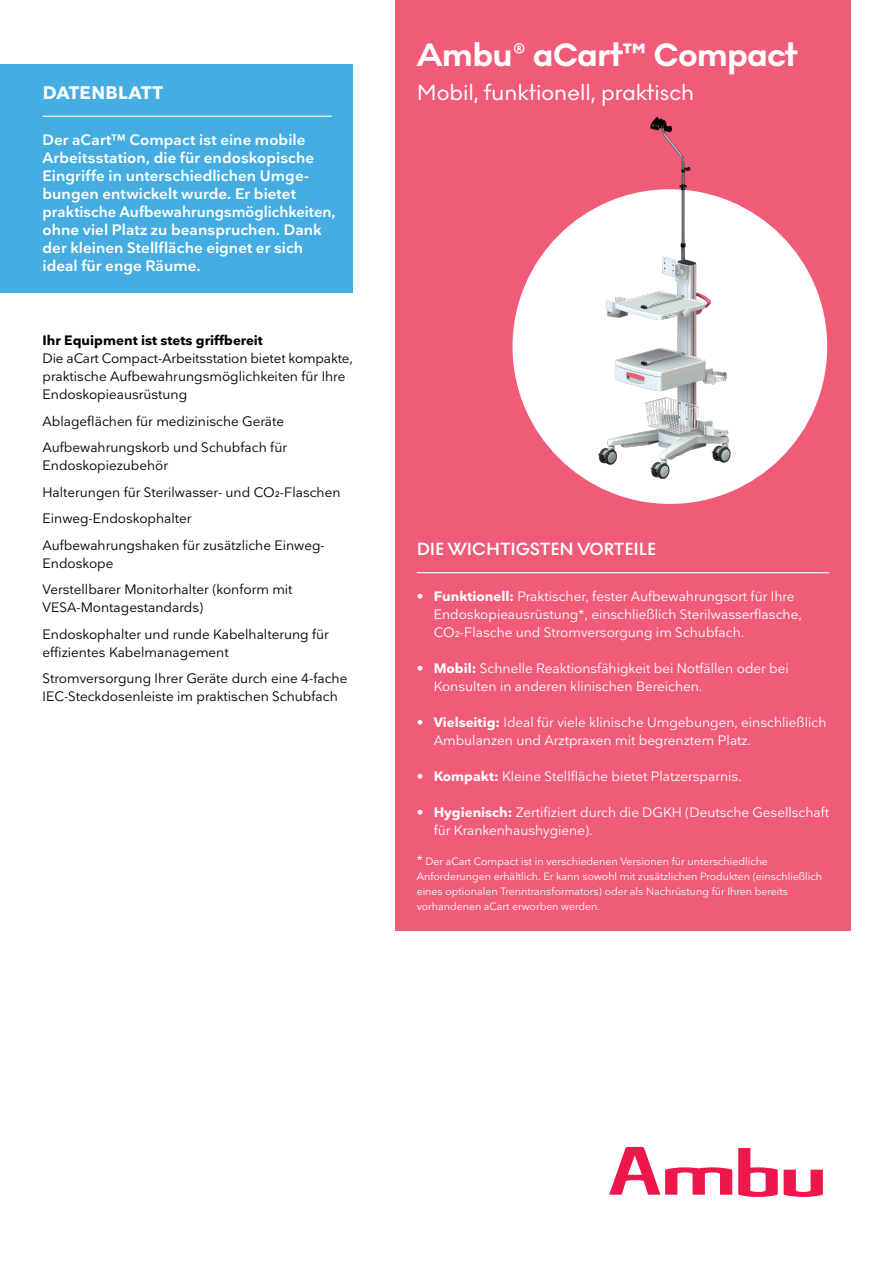
<style>
.page{position:relative;width:893px;height:1263px;background:#fff}
.page>*{position:absolute;margin:0;border:0;box-sizing:border-box;transform-origin:0 0}
.t1{font:700 33px "Noir No 1";letter-spacing:-.01em;color:#fff}
.t2{font:22.5px "Noir No 1";color:#fff}
.t3{font:600 18px "Noir No 1";color:#fff}
.t4{font:700 18px "Nationale";letter-spacing:.015em;color:#fff}
.t5{font:600 15px/18px "Nationale";letter-spacing:.005em;color:#fff}
.t6{font:13.5px/26.5px "Nationale";color:#000}
.t7{font:13.5px/18px "Nationale";color:#fff}
.t8{font:700 13.5px "Nationale";color:#000}
.t9{font:10.5px/15px "Nationale";color:#fff}
.s1{font-weight:700}
.s2{font-size:13.5px}
</style>
<div class="page">
<div style="left:395px;top:0;width:455px;height:931px;background:#f05b78"></div>
<hr style="left:417px;top:572px;width:412px;height:1px;background:#fff">
<div style="left:0;top:64px;width:353px;height:228px;background:#45ade2"></div>
<hr style="left:43px;top:116px;width:289px;height:1px;background:#fff">
<div style="left:512px;top:189px;width:315px;height:315px;background:#fff;border-radius:50%"></div>
<svg style="left:784px;top:1169px;width:39px;height:28px"></svg>
<svg style="left:738px;top:1148px;width:40px;height:49px"></svg>
<svg style="left:609px;top:1147px;width:123px;height:48px"></svg>
<img style="left:591px;top:117px;width:142px;height:362px">
<h3 class="t4" style="left:43px;top:81px;width:122px">DATENBLATT</h3>
<p class="t5" style="left:43px;top:131px;width:295px">Der aCart™ Compact ist eine mobile Arbeitsstation, die für endoskopische Eingriffe in unterschiedlichen Umge&shy;bungen entwickelt wurde. Er bietet praktische Aufbewahrungsmöglichkeiten, ohne viel Platz zu beanspruchen. Dank der kleinen Stellfläche eignet er sich ideal für enge Räume.</p>
<p class="t8" style="left:43px;top:332px;width:222px">Ihr Equipment ist stets griffbereit</p>
<p class="t6" style="left:43px;top:349px;width:312px;line-height:18px">Die aCart Compact-Arbeitsstation bietet kompakte, praktische Aufbewahrungsmöglichkeiten für Ihre<br>Endoskopieausrüstung</p>
<p class="t6" style="left:43px;top:407px;width:246px">Ablageflächen für medizinische Geräte<br>Aufbewahrungskorb und Schubfach für</p>
<p class="t6" style="left:43px;top:452px;width:299px">Endoskopiezubehör<br>Halterungen für Sterilwasser- und CO₂-Flaschen Einweg-Endoskophalter<br>Aufbewahrungshaken für zusätzliche Einweg-</p>
<p class="t6" style="left:43px;top:549px;width:252px">Endoskope<br>Verstellbarer Monitorhalter (konform mit</p>
<p class="t6" style="left:43px;top:594px;width:288px">VESA-Montagestandards)<br>Endoskophalter und runde Kabelhalterung für</p>
<p class="t6" style="left:43px;top:638px;width:306px">effizientes Kabelmanagement<br>Stromversorgung Ihrer Geräte durch eine 4-fache</p>
<p class="t6" style="left:43px;top:683px;width:297px">IEC-Steckdosenleiste im praktischen Schubfach</p>
<h1 class="t1" style="left:417px;top:30px;width:382px">Ambu® aCart™ Compact</h1>
<h2 class="t2" style="left:417px;top:75px;width:279px">Mobil, funktionell, praktisch</h2>
<h3 class="t3" style="left:417px;top:536px;width:241px">DIE WICHTIGSTEN VORTEILE</h3>
<p class="t7" style="left:434px;top:586px;width:369px;text-indent:-17px">• <span class="s1">Funktionell:</span> Praktischer, fester Aufbewahrungsort für Ihre<br>Endoskopieausrüstung*, einschließlich Sterilwasserflasche,<br>CO₂-Flasche und Stromversorgung im Schubfach.</p>
<p class="t7" style="left:434px;top:658px;width:357px;text-indent:-17px">• <span class="s1">Mobil:</span> Schnelle Reaktionsfähigkeit bei Notfällen oder bei<br>Konsulten in anderen klinischen Bereichen.</p>
<p class="t7" style="left:434px;top:712px;width:394px;text-indent:-17px">• <span class="s1">Vielseitig:</span> Ideal für viele klinische Umgebungen, einschließlich<br>Ambulanzen und Arztpraxen mit begrenztem Platz.</p>
<p class="t7" style="left:417px;top:766px;width:327px">• <span class="s1">Kompakt:</span> Kleine Stellfläche bietet Platzersparnis.</p>
<p class="t7" style="left:434px;top:802px;width:397px;text-indent:-17px">• <span class="s1">Hygienisch:</span> Zertifiziert durch die DGKH (Deutsche Gesellschaft für Krankenhaushygiene).</p>
<p class="t9" style="left:417px;top:853px;width:407px"><span class="s2">*</span> Der aCart Compact ist in verschiedenen Versionen für unterschiedliche Anforderungen erhältlich. Er kann sowohl mit zusätzlichen Produkten (einschließlich eines optionalen Trenntransformators) oder als Nachrüstung für Ihren bereits vorhandenen aCart erworben werden.</p>
</div>
